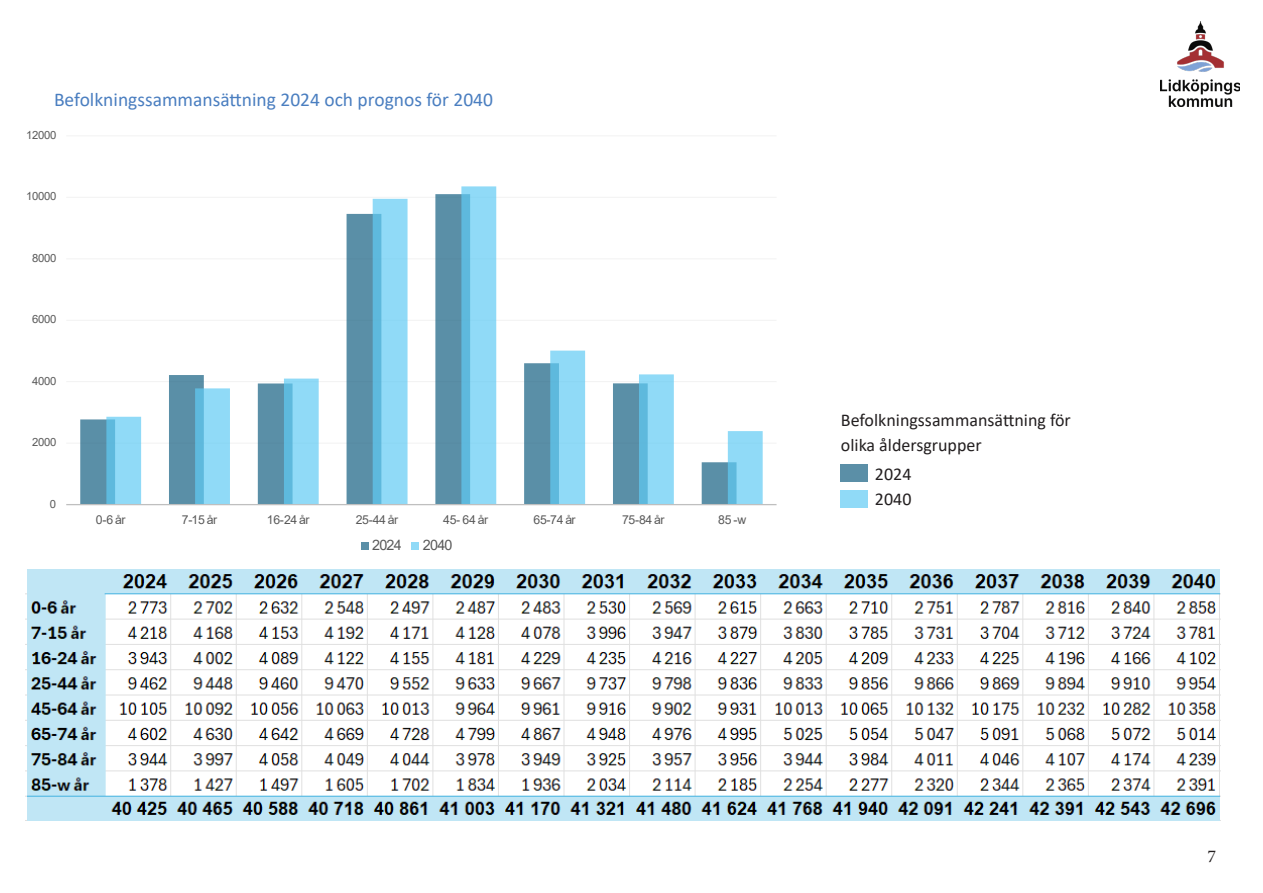
<style>
.page{position:relative;width:1263px;height:893px;background:#fff}
.page>*{position:absolute;margin:0;border:0;box-sizing:border-box;transform-origin:0 0}
.t1{font:19.5px "Calibri";color:#4a7ec0}
.t2{font:18px/25.5px "Calibri";color:#231f20}
.t3{font:18px "Minion Pro";color:#231f20}
.t4{font:14.4px "Arial";letter-spacing:-.05em;color:#595959}
.t5{font:12.3px "Arial";letter-spacing:-.025em;color:#595959}
.t6{font:11.25px "Arial";letter-spacing:-.025em;color:#595959}
</style>
<div class="page">
<img style="left:1161px;top:21px;width:78px;height:85px">
<div style="left:840px;top:464px;width:27px;height:17px;background:#5b8fa7"></div>
<div style="left:840px;top:491px;width:27px;height:17px;background:#90daf7"></div>
<svg style="left:66px;top:186px;width:711px;height:364px"></svg>
<img style="left:26px;top:570px;width:1194px;height:250px">
<p class="t1" style="left:54px;top:86px;width:440px">Befolkningssammansättning 2024 och prognos för 2040</p>
<p class="t6" style="left:26px;top:127px;width:32px">12000</p>
<p class="t6" style="left:26px;top:189px;width:32px">10000</p>
<p class="t6" style="left:32px;top:250px;width:26px">8000</p>
<p class="t6" style="left:32px;top:312px;width:26px">6000</p>
<p class="t6" style="left:32px;top:373px;width:26px">4000</p>
<p class="t6" style="left:32px;top:434px;width:26px">2000</p>
<p class="t6" style="left:50px;top:496px;width:8px">0</p>
<p class="t5" style="left:96px;top:511px;width:31px">0-6 år</p>
<p class="t5" style="left:182px;top:511px;width:37px">7-15 år</p>
<p class="t5" style="left:267px;top:511px;width:44px">16-24 år</p>
<p class="t5" style="left:356px;top:511px;width:44px">25-44 år</p>
<p class="t5" style="left:443px;top:511px;width:46px">45- 64 år</p>
<p class="t5" style="left:533px;top:511px;width:44px">65-74 år</p>
<p class="t5" style="left:622px;top:511px;width:44px">75-84 år</p>
<p class="t5" style="left:718px;top:511px;width:30px">85 -w</p>
<p class="t4" style="left:372px;top:535px;width:31px">2024</p>
<p class="t4" style="left:423px;top:535px;width:31px">2040</p>
<p class="t2" style="left:841px;top:407px;width:231px">Befolkningssammansättning för olika åldersgrupper</p>
<p class="t2" style="left:875px;top:461px;width:38px">2024</p>
<p class="t2" style="left:875px;top:486px;width:38px">2040</p>
<p class="t3" style="left:1207px;top:844px;width:10px">7</p>
</div>
